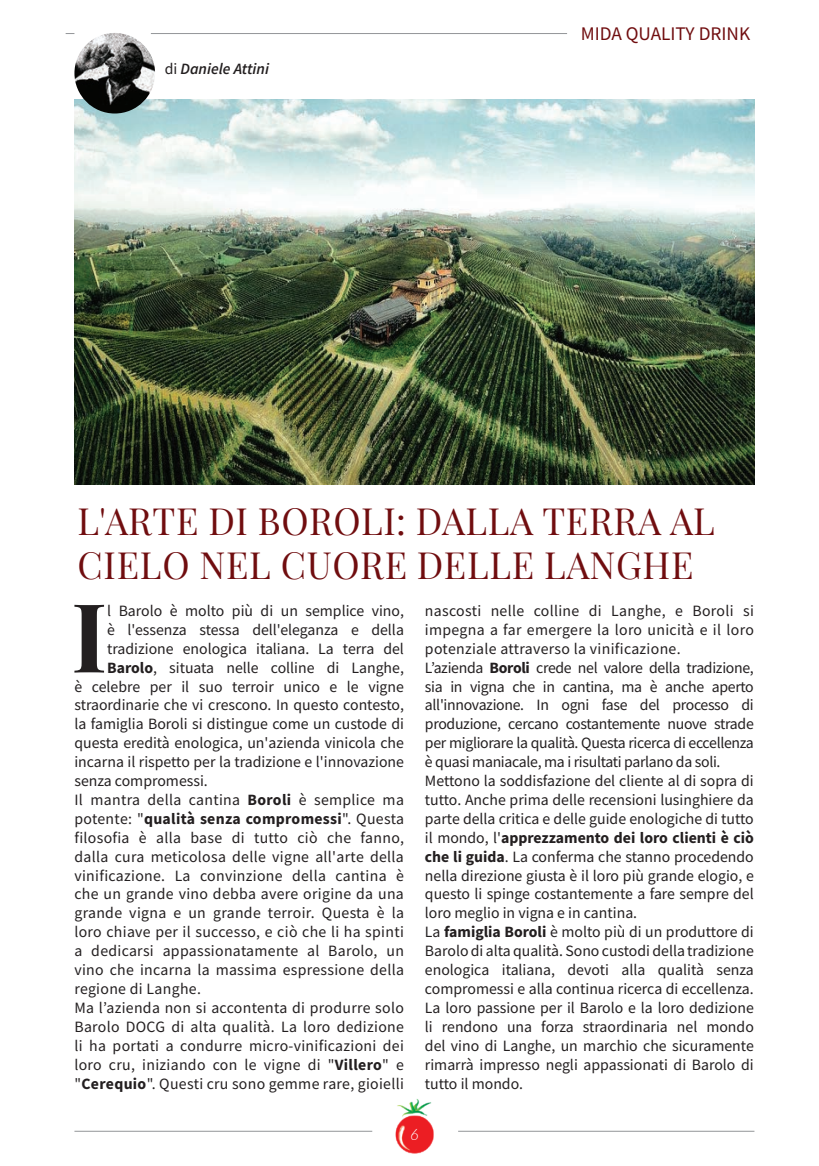
<style>
.page{position:relative;width:819px;height:1166px;background:#fff}
.page>*{position:absolute;margin:0;border:0;box-sizing:border-box;transform-origin:0 0}
.t1{font:700 95.73px "Playfair Display";color:#231f20}
.t2{font:36.75px/44.1px "Playfair Display";letter-spacing:.02em;color:#700d0f}
.t3{font:19.25px "Source Sans Pro";color:#700d0f}
.t4{font:15.75px/18.9px "Source Sans Pro";color:#231f20}
.t5{font:15.75px "Source Sans Pro";letter-spacing:.02em;color:#231f20}
.t6{font:700 15.75px "Source Sans Pro";letter-spacing:.02em;color:#231f20}
.t7{font:italic 600 15.75px "Source Sans Pro";color:#231f20}
.t8{font:italic 300 15.75px "Lato";color:#fff}
.s1{font-weight:400;font-style:normal}
.s2{font-weight:700}
.s3{font-weight:400}
</style>
<div class="page">
<img style="left:395px;top:1099px;width:39px;height:54px">
<hr style="left:74px;top:1131px;width:298px;height:1px;background:#939598">
<hr style="left:458px;top:1131px;width:296px;height:1px;background:#939598">
<img style="left:74px;top:99px;width:680px;height:385px">
<hr style="left:151px;top:33px;width:416px;height:1px;background:#939598">
<img style="left:74px;top:33px;width:81px;height:80px;border-radius:40px">
<p class="t7" style="left:165px;top:58px;width:106px"><span class="s1">di</span> Daniele Attini</p>
<p class="t3" style="left:580px;top:22px;width:171px">MIDA QUALITY DRINK</p>
<h2 class="t2" style="left:78px;top:496px;width:638px">L'ARTE DI BOROLI: DALLA TERRA AL<br>CIELO NEL CUORE DELLE LANGHE</h2>
<h1 class="t1" style="left:71px;top:561px;width:37px">I</h1>
<p class="t4" style="left:107px;top:601px;width:298px">l Barolo è molto più di un semplice vino,</p>
<p class="t4" style="left:107px;top:620px;width:298px">è l'essenza stessa dell'eleganza e della</p>
<p class="t4" style="left:107px;top:639px;width:298px">tradizione enologica italiana. La terra del</p>
<p class="t4" style="left:107px;top:658px;width:298px"><span class="s2">Barolo</span>, situata nelle colline di Langhe,</p>
<p class="t4" style="left:74px;top:677px;width:331px">è celebre per il suo terroir unico e le vigne</p>
<p class="t4" style="left:74px;top:696px;width:331px">straordinarie che vi crescono. In questo contesto,</p>
<p class="t4" style="left:74px;top:714px;width:331px">la famiglia Boroli si distingue come un custode di</p>
<p class="t4" style="left:74px;top:733px;width:331px">questa eredità enologica, un'azienda vinicola che</p>
<p class="t4" style="left:74px;top:752px;width:331px">incarna il rispetto per la tradizione e l'innovazione</p>
<p class="t4" style="left:74px;top:771px;width:135px">senza compromessi.</p>
<p class="t5" style="left:74px;top:790px;width:331px">Il mantra della cantina <span class="s2">Boroli</span> è semplice ma</p>
<p class="t6" style="left:74px;top:808px;width:331px"><span class="s3">potente: "</span>qualità senza compromessi<span class="s3">". Questa</span></p>
<p class="t5" style="left:74px;top:827px;width:331px">filosofia è alla base di tutto ciò che fanno,</p>
<p class="t5" style="left:74px;top:846px;width:331px">dalla cura meticolosa delle vigne all'arte della</p>
<p class="t5" style="left:74px;top:865px;width:331px">vinificazione. La convinzione della cantina è</p>
<p class="t5" style="left:74px;top:884px;width:331px">che un grande vino debba avere origine da una</p>
<p class="t5" style="left:74px;top:903px;width:331px">grande vigna e un grande terroir. Questa è la</p>
<p class="t5" style="left:74px;top:922px;width:331px">loro chiave per il successo, e ciò che li ha spinti</p>
<p class="t5" style="left:74px;top:941px;width:331px">a dedicarsi appassionatamente al Barolo, un</p>
<p class="t5" style="left:74px;top:960px;width:331px">vino che incarna la massima espressione della</p>
<p class="t5" style="left:74px;top:979px;width:128px">regione di Langhe.</p>
<p class="t5" style="left:74px;top:997px;width:331px">Ma l’azienda non si accontenta di produrre solo</p>
<p class="t5" style="left:74px;top:1016px;width:331px">Barolo DOCG di alta qualità. La loro dedizione</p>
<p class="t5" style="left:74px;top:1035px;width:331px">li ha portati a condurre micro-vinificazioni dei</p>
<p class="t5" style="left:74px;top:1054px;width:331px">loro cru, iniziando con le vigne di "<span class="s2">Villero</span>" e</p>
<p class="t5" style="left:74px;top:1073px;width:331px">"<span class="s2">Cerequio</span>". Questi cru sono gemme rare, gioielli</p>
<p class="t4" style="left:425px;top:601px;width:330px">nascosti nelle colline di Langhe, e Boroli si impegna a far emergere la loro unicità e il loro potenziale attraverso la vinificazione.<br>L’azienda <span class="s2">Boroli</span> crede nel valore della tradizione, sia in vigna che in cantina, ma è anche aperto all'innovazione. In ogni fase del processo di produzione, cercano costantemente nuove strade per migliorare la qualità. Questa ricerca di eccellenza è quasi maniacale, ma i risultati parlano da soli.<br>Mettono la soddisfazione del cliente al di sopra di tutto. Anche prima delle recensioni lusinghiere da parte della critica e delle guide enologiche di tutto il mondo, l'<span class="s2">apprezzamento dei loro clienti è ciò che li guida</span>. La conferma che stanno procedendo nella direzione giusta è il loro più grande elogio, e questo li spinge costantemente a fare sempre del loro meglio in vigna e in cantina.<br>La <span class="s2">famiglia Boroli</span> è molto più di un produttore di Barolo di alta qualità. Sono custodi della tradizione enologica italiana, devoti alla qualità senza compromessi e alla continua ricerca di eccellenza.<br>La loro passione per il Barolo e la loro dedizione li rendono una forza straordinaria nel mondo del vino di Langhe, un marchio che sicuramente rimarrà impresso negli appassionati di Barolo di tutto il mondo.</p>
<p class="t8" style="left:410px;top:1123px;width:10px">6</p>
</div>
